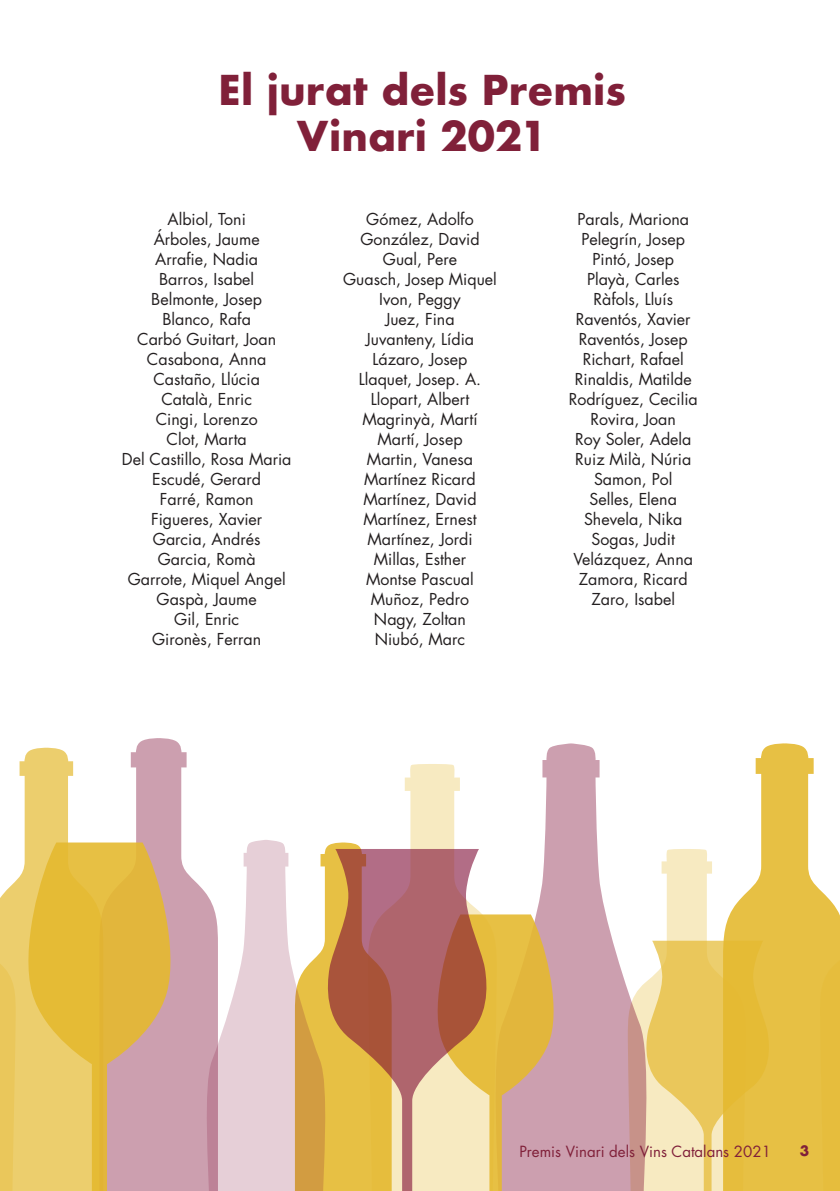
<style>
.page{position:relative;width:840px;height:1191px;background:#fff}
.page>*{position:absolute;margin:0;border:0;box-sizing:border-box;transform-origin:0 0}
.t1{font:700 40px "Futura";color:#802039}
.t2{font:16px "Futura Std";color:#231f20}
.t3{font:15px "Futura Std";color:#802039}
.t4{font:700 14px "Futura";color:#802039}
</style>
<div class="page">
<svg style="left:661px;top:849px;width:51px;height:91px;fill:#f7eac1"></svg>
<svg style="left:723px;top:743px;width:96px;height:448px;fill:#e7c044"></svg>
<svg style="left:646px;top:940px;width:122px;height:251px;background:#ebcb68"></svg>
<div style="left:819px;top:889px;width:20px;height:302px;background:#e6bd3d"></div>
<svg style="left:404px;top:764px;width:56px;height:85px;fill:#f7eac1"></svg>
<svg style="left:0;top:747px;width:74px;height:444px;fill:#ecce6d"></svg>
<svg style="left:325px;top:842px;width:36px;height:349px"></svg>
<svg style="left:130px;top:738px;width:77px;height:453px;fill:#cc9faf"></svg>
<svg style="left:536px;top:743px;width:110px;height:448px;fill:#cc9faf"></svg>
<svg style="left:207px;top:840px;width:118px;height:351px;fill:#e6cfd7"></svg>
<svg style="left:486px;top:914px;width:67px;height:277px;background:#dbb16a"></svg>
<svg style="left:28px;top:842px;width:142px;height:349px;background:#e0b85e"></svg>
<svg style="left:328px;top:849px;width:158px;height:342px;background:#c9926a"></svg>
<p class="t1" style="left:218px;top:61px;width:409px">El jurat dels Premis</p>
<p class="t1" style="left:297px;top:107px;width:252px">Vinari 2021</p>
<p class="t2" style="left:167px;top:209px;width:80px">Albiol, Toni</p>
<p class="t2" style="left:153px;top:229px;width:107px">Árboles, Jaume</p>
<p class="t2" style="left:155px;top:249px;width:104px">Arrafie, Nadia</p>
<p class="t2" style="left:159px;top:269px;width:96px">Barros, Isabel</p>
<p class="t2" style="left:151px;top:289px;width:112px">Belmonte, Josep</p>
<p class="t2" style="left:162px;top:309px;width:90px">Blanco, Rafa</p>
<p class="t2" style="left:137px;top:329px;width:140px">Carbó Guitart, Joan</p>
<p class="t2" style="left:147px;top:349px;width:121px">Casabona, Anna</p>
<p class="t2" style="left:153px;top:369px;width:108px">Castaño, Llúcia</p>
<p class="t2" style="left:161px;top:389px;width:92px">Català, Enric</p>
<p class="t2" style="left:156px;top:409px;width:103px">Cingi, Lorenzo</p>
<p class="t2" style="left:166px;top:429px;width:82px">Clot, Marta</p>
<p class="t2" style="left:122px;top:449px;width:171px">Del Castillo, Rosa Maria</p>
<p class="t2" style="left:152px;top:469px;width:110px">Escudé, Gerard</p>
<p class="t2" style="left:160px;top:489px;width:95px">Farré, Ramon</p>
<p class="t2" style="left:151px;top:509px;width:113px">Figueres, Xavier</p>
<p class="t2" style="left:153px;top:529px;width:109px">Garcia, Andrés</p>
<p class="t2" style="left:158px;top:549px;width:99px">Garcia, Romà</p>
<p class="t2" style="left:128px;top:569px;width:159px">Garrote, Miquel Angel</p>
<p class="t2" style="left:156px;top:589px;width:102px">Gaspà, Jaume</p>
<p class="t2" style="left:174px;top:609px;width:66px">Gil, Enric</p>
<p class="t2" style="left:152px;top:629px;width:111px">Gironès, Ferran</p>
<p class="t2" style="left:366px;top:209px;width:109px">Gómez, Adolfo</p>
<p class="t2" style="left:360px;top:229px;width:121px">González, David</p>
<p class="t2" style="left:383px;top:249px;width:76px">Gual, Pere</p>
<p class="t2" style="left:343px;top:269px;width:155px">Guasch, Josep Miquel</p>
<p class="t2" style="left:379px;top:289px;width:83px">Ivon, Peggy</p>
<p class="t2" style="left:385px;top:309px;width:71px">Juez, Fina</p>
<p class="t2" style="left:365px;top:329px;width:110px">Juvanteny, Lídia</p>
<p class="t2" style="left:372px;top:349px;width:96px">Lázaro, Josep</p>
<p class="t2" style="left:358px;top:369px;width:124px">Llaquet, Josep. A.</p>
<p class="t2" style="left:370px;top:389px;width:100px">Llopart, Albert</p>
<p class="t2" style="left:362px;top:409px;width:117px">Magrinyà, Martí</p>
<p class="t2" style="left:377px;top:429px;width:87px">Martí, Josep</p>
<p class="t2" style="left:367px;top:449px;width:107px">Martin, Vanesa</p>
<p class="t2" style="left:364px;top:469px;width:113px">Martínez Ricard</p>
<p class="t2" style="left:363px;top:489px;width:115px">Martínez, David</p>
<p class="t2" style="left:363px;top:509px;width:115px">Martínez, Ernest</p>
<p class="t2" style="left:367px;top:529px;width:106px">Martínez, Jordi</p>
<p class="t2" style="left:373px;top:549px;width:94px">Millas, Esther</p>
<p class="t2" style="left:366px;top:569px;width:109px">Montse Pascual</p>
<p class="t2" style="left:370px;top:589px;width:100px">Muñoz, Pedro</p>
<p class="t2" style="left:374px;top:609px;width:93px">Nagy, Zoltan</p>
<p class="t2" style="left:374px;top:629px;width:92px">Niubó, Marc</p>
<p class="t2" style="left:577px;top:209px;width:113px">Parals, Mariona</p>
<p class="t2" style="left:581px;top:229px;width:105px">Pelegrín, Josep</p>
<p class="t2" style="left:592px;top:249px;width:83px">Pintó, Josep</p>
<p class="t2" style="left:586px;top:269px;width:94px">Playà, Carles</p>
<p class="t2" style="left:593px;top:289px;width:81px">Ràfols, Lluís</p>
<p class="t2" style="left:575px;top:309px;width:116px">Raventós, Xavier</p>
<p class="t2" style="left:578px;top:329px;width:111px">Raventós, Josep</p>
<p class="t2" style="left:582px;top:349px;width:102px">Richart, Rafael</p>
<p class="t2" style="left:574px;top:369px;width:118px">Rinaldis, Matilde</p>
<p class="t2" style="left:568px;top:389px;width:131px">Rodríguez, Cecilia</p>
<p class="t2" style="left:590px;top:409px;width:87px">Rovira, Joan</p>
<p class="t2" style="left:574px;top:429px;width:118px">Roy Soler, Adela</p>
<p class="t2" style="left:575px;top:449px;width:117px">Ruiz Milà, Núria</p>
<p class="t2" style="left:593px;top:469px;width:80px">Samon, Pol</p>
<p class="t2" style="left:589px;top:489px;width:89px">Selles, Elena</p>
<p class="t2" style="left:583px;top:509px;width:100px">Shevela, Nika</p>
<p class="t2" style="left:591px;top:529px;width:85px">Sogas, Judit</p>
<p class="t2" style="left:573px;top:549px;width:121px">Velázquez, Anna</p>
<p class="t2" style="left:578px;top:569px;width:110px">Zamora, Ricard</p>
<p class="t2" style="left:591px;top:589px;width:85px">Zaro, Isabel</p>
<p class="t3" style="left:519px;top:1141px;width:253px">Premis Vinari dels Vins Catalans 2021</p>
<p class="t4" style="left:799px;top:1140px;width:11px">3</p>
</div>
